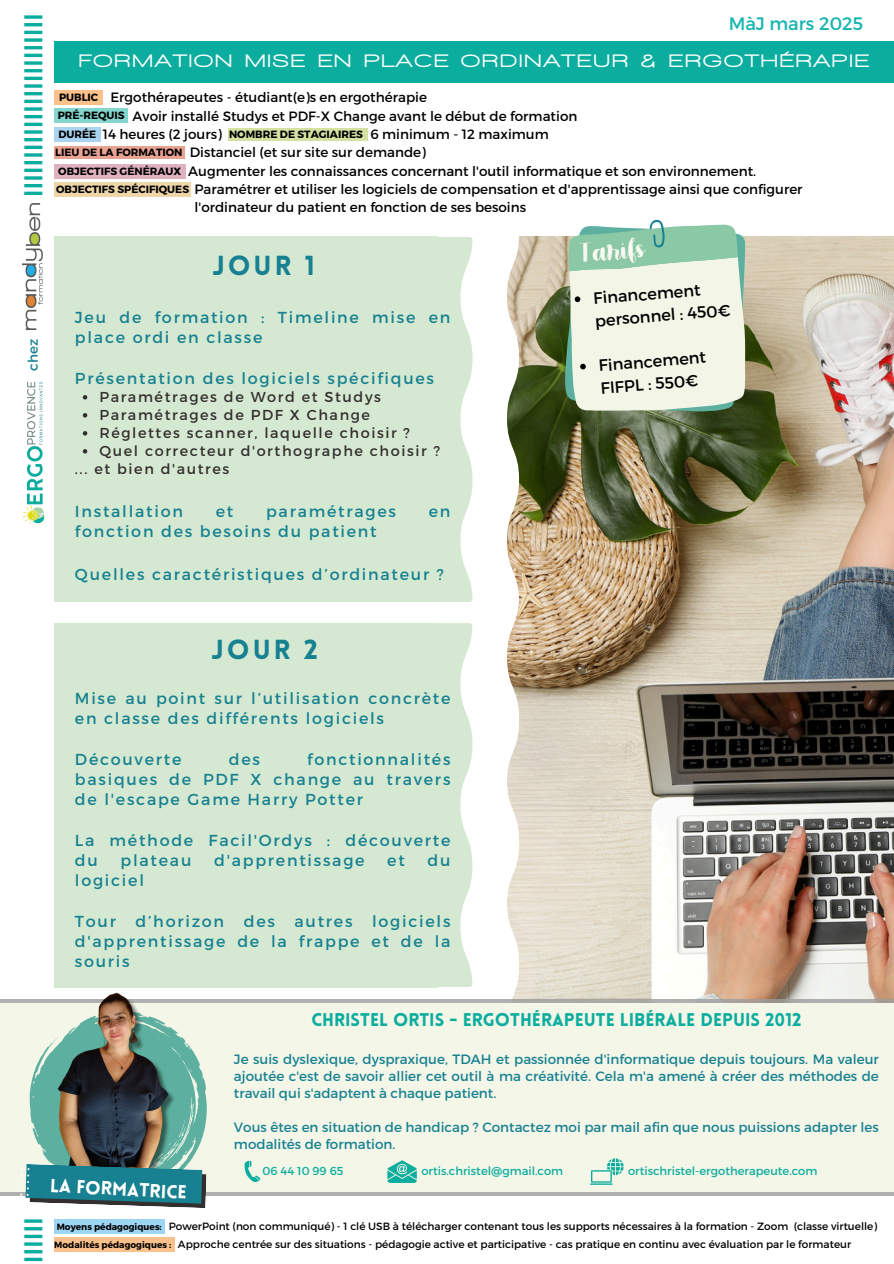
<style>
.page{position:relative;width:894px;height:1264px;background:#fff}
.page>*{position:absolute;margin:0;border:0;box-sizing:border-box;transform-origin:0 0}
.t1{font:34.2px "Moonbright Demo";color:#f8f9f0}
.t2{font:900 27px "Lovelo";letter-spacing:.11em;color:#178191}
.t3{font:900 18.45px "Walkway Expand";letter-spacing:.11em;color:#fff}
.t4{font:900 18.45px "Lovelo";color:#fff}
.t5{font:900 18px "Lovelo";color:#0bad9e}
.t6{font:18px "Montserrat";color:#15b5b0}
.t7{font:16.2px/22.6px "Montserrat";color:#000}
.t8{font:15.9px/20.2px "Montserrat";letter-spacing:.11em;color:#178191}
.t9{font:14.4px "Montserrat";letter-spacing:.11em;color:#332f2f}
.t10{font:13.5px/18px "Montserrat";color:#000}
.t11{font:13.5px/16.8px "Montserrat";color:#178191;text-align:justify}
.t12{font:11.55px "Montserrat";color:#0bad9e}
.t13{font:10.5px "Montserrat";color:#000}
.t14{font:700 10.5px "Montserrat";color:#000}
.t15{font:700 9px "Montserrat";color:#000}
</style>
<div class="page">
<img style="left:22px;top:203px;width:21px;height:126px">
<hr style="left:24px;top:192px;width:18px;height:3px;background:#0bad9e">
<hr style="left:24px;top:184px;width:18px;height:3px;background:#0bad9e">
<svg style="left:24px;top:176px;width:18px;height:4px"></svg>
<hr style="left:24px;top:169px;width:18px;height:3px;background:#0bad9e">
<hr style="left:24px;top:161px;width:18px;height:3px;background:#0bad9e">
<svg style="left:24px;top:153px;width:18px;height:4px"></svg>
<hr style="left:24px;top:146px;width:18px;height:3px;background:#0bad9e">
<hr style="left:24px;top:138px;width:18px;height:3px;background:#0bad9e">
<svg style="left:24px;top:130px;width:18px;height:4px"></svg>
<hr style="left:24px;top:123px;width:18px;height:3px;background:#0bad9e">
<hr style="left:24px;top:115px;width:18px;height:3px;background:#0bad9e">
<svg style="left:24px;top:107px;width:18px;height:4px"></svg>
<hr style="left:24px;top:100px;width:18px;height:3px;background:#0bad9e">
<hr style="left:24px;top:92px;width:18px;height:3px;background:#0bad9e">
<svg style="left:24px;top:84px;width:18px;height:4px"></svg>
<hr style="left:24px;top:77px;width:18px;height:3px;background:#0bad9e">
<hr style="left:24px;top:69px;width:18px;height:3px;background:#0bad9e">
<svg style="left:24px;top:61px;width:18px;height:4px"></svg>
<hr style="left:24px;top:54px;width:18px;height:3px;background:#0bad9e">
<hr style="left:24px;top:46px;width:18px;height:3px;background:#0bad9e">
<svg style="left:24px;top:38px;width:18px;height:4px"></svg>
<hr style="left:24px;top:31px;width:18px;height:3px;background:#0bad9e">
<hr style="left:24px;top:23px;width:18px;height:3px;background:#0bad9e">
<svg style="left:24px;top:15px;width:18px;height:4px"></svg>
<div style="left:54px;top:41px;width:839px;height:42px;background:#0bad9e"></div>
<img style="left:519px;top:236px;width:374px;height:763px">
<hr style="left:24px;top:1257px;width:18px;height:3px;background:#0bad9e">
<svg style="left:24px;top:1250px;width:18px;height:3px"></svg>
<hr style="left:24px;top:1242px;width:18px;height:3px;background:#0bad9e">
<svg style="left:24px;top:1234px;width:18px;height:4px"></svg>
<svg style="left:24px;top:1227px;width:18px;height:3px"></svg>
<hr style="left:24px;top:1219px;width:18px;height:3px;background:#0bad9e">
<div style="left:54px;top:146px;width:131px;height:13px;background:#eaa392"></div>
<div style="left:228px;top:128px;width:140px;height:13px;background:#d3e2a1"></div>
<div style="left:54px;top:127px;width:46px;height:15px;background:#a9d3f1"></div>
<div style="left:54px;top:1237px;width:121px;height:14px;background:#fac18a"></div>
<div style="left:54px;top:1219px;width:110px;height:14px;background:#9dd5f4"></div>
<div style="left:54px;top:90px;width:49px;height:14px;background:#fac18a"></div>
<div style="left:54px;top:108px;width:74px;height:15px;background:#85d6ce"></div>
<div style="left:54px;top:182px;width:137px;height:14px;background:#efd6a8"></div>
<div style="left:54px;top:164px;width:131px;height:14px;background:#e0b2bf"></div>
<svg style="left:565px;top:219px;width:179px;height:192px;background:#d6e6d4"></svg>
<div style="left:54px;top:236px;width:383px;height:366px;background:#d5e8d1"></div>
<svg style="left:83px;top:395px;width:4px;height:4px"></svg>
<svg style="left:83px;top:413px;width:4px;height:4px"></svg>
<svg style="left:83px;top:431px;width:4px;height:4px"></svg>
<svg style="left:83px;top:449px;width:4px;height:4px"></svg>
<svg style="left:0;top:999px;width:893px;height:196px;background:#b6b6b4"></svg>
<div style="left:0;top:1003px;width:893px;height:188px;background:#f4f6e8"></div>
<img style="left:54px;top:987px;width:122px;height:24px">
<svg style="left:20px;top:1011px;width:186px;height:197px"></svg>
<svg style="left:244px;top:1160px;width:16px;height:21px"></svg>
<svg style="left:387px;top:1160px;width:29px;height:22px"></svg>
<svg style="left:590px;top:1158px;width:33px;height:26px"></svg>
<div style="left:54px;top:622px;width:383px;height:365px;background:#d5e8d1"></div>
<svg style="left:410px;top:236px;width:109px;height:767px"></svg>
<img style="left:22px;top:381px;width:23px;height:144px">
<p class="t11" style="left:24px;top:371px;width:33px;rotate:-90deg">chez</p>
<p class="t6" style="left:728px;top:12px;width:136px">MàJ mars 2025</p>
<h6 class="t3" style="left:79px;top:51px;width:791px">FORMATION MISE EN PLACE ORDINATEUR &amp; ERGOTHÉRAPIE</h6>
<p class="t14" style="left:59px;top:90px;width:41px">PUBLIC</p>
<p class="t10" style="left:110px;top:88px;width:318px">Ergothérapeutes - étudiant(e)s en ergothérapie</p>
<p class="t14" style="left:58px;top:108px;width:68px">PRÉ-REQUIS</p>
<p class="t10" style="left:132px;top:106px;width:446px">Avoir installé Studys et PDF-X Change avant le début de formation</p>
<p class="t14" style="left:58px;top:127px;width:39px">DURÉE</p>
<p class="t10" style="left:103px;top:124px;width:120px">14 heures (2 jours)</p>
<p class="t14" style="left:229px;top:127px;width:135px">NOMBRE DE STAGIAIRES</p>
<p class="t10" style="left:370px;top:124px;width:180px">6 minimum - 12 maximum</p>
<p class="t14" style="left:55px;top:146px;width:129px">LIEU DE LA FORMATION</p>
<p class="t10" style="left:190px;top:143px;width:237px">Distanciel (et sur site sur demande)</p>
<p class="t14" style="left:58px;top:164px;width:124px">OBJECTIFS GÉNÉRAUX</p>
<p class="t10" style="left:188px;top:161px;width:569px">Augmenter les connaissances concernant l'outil informatique et son environnement.</p>
<p class="t10" style="left:194px;top:179px;width:609px">Paramétrer et utiliser les logiciels de compensation et d'apprentissage ainsi que configurer l'ordinateur du patient en fonction de ses besoins</p>
<p class="t14" style="left:56px;top:182px;width:134px">OBJECTIFS SPÉCIFIQUES</p>
<p class="t2" style="left:212px;top:254px;width:104px">JOUR 1</p>
<p class="t8" style="left:75px;top:306px;width:377px">Jeu de formation : Timeline mise en place ordi en classe</p>
<h4 class="t8" style="left:75px;top:367px;width:360px">Présentation des logiciels spécifiques</h4>
<p class="t9" style="left:99px;top:387px;width:283px">Paramétrages de Word et Studys</p>
<p class="t9" style="left:99px;top:405px;width:272px">Paramétrages de PDF X Change</p>
<p class="t9" style="left:99px;top:423px;width:312px">Réglettes scanner, laquelle choisir ?</p>
<p class="t9" style="left:99px;top:441px;width:342px">Quel correcteur d'orthographe choisir ?</p>
<p class="t9" style="left:75px;top:459px;width:156px">... et bien d'autres</p>
<p class="t8" style="left:75px;top:500px;width:109px">Installation</p>
<p class="t8" style="left:216px;top:500px;width:19px">et</p>
<p class="t8" style="left:266px;top:500px;width:131px">paramétrages</p>
<p class="t8" style="left:428px;top:500px;width:23px">en</p>
<p class="t8" style="left:75px;top:520px;width:303px">fonction des besoins du patient</p>
<p class="t8" style="left:75px;top:563px;width:370px">Quelles caractéristiques d’ordinateur ?</p>
<p class="t1" style="left:578px;top:235px;width:66px;rotate:-5deg">Tarifs</p>
<p class="t7" style="left:592px;top:286px;width:137px;rotate:-5deg">Financement personnel : 450€</p>
<p class="t7" style="left:597px;top:354px;width:109px;rotate:-5deg">Financement<br>FIFPL : 550€</p>
<p class="t2" style="left:211px;top:638px;width:108px">JOUR 2</p>
<p class="t8" style="left:75px;top:687px;width:377px">Mise au point sur l’utilisation concrète en classe des différents logiciels</p>
<h1 class="t8" style="left:75px;top:748px;width:108px">Découverte</h1>
<h1 class="t8" style="left:229px;top:748px;width:33px">des</h1>
<h1 class="t8" style="left:75px;top:748px;width:377px;text-align:justify;text-indent:232px">fonctionnalités basiques de PDF X change au travers de l'escape Game Harry Potter</h1>
<p class="t8" style="left:75px;top:829px;width:377px">La méthode Facil'Ordys : découverte du</p>
<p class="t8" style="left:120px;top:849px;width:72px">plateau</p>
<p class="t8" style="left:214px;top:849px;width:152px">d'apprentissage</p>
<p class="t8" style="left:387px;top:849px;width:19px">et</p>
<p class="t8" style="left:427px;top:849px;width:24px">du</p>
<p class="t8" style="left:75px;top:869px;width:71px">logiciel</p>
<p class="t8" style="left:75px;top:910px;width:377px;text-align:justify">Tour d’horizon des autres logiciels d'apprentissage de la frappe et de la souris</p>
<p class="t4" style="left:50px;top:1177px;width:138px;rotate:3deg">LA FORMATRICE</p>
<p class="t5" style="left:311px;top:1012px;width:491px">CHRISTEL ORTIS - ERGOTHÉRAPEUTE LIBÉRALE DEPUIS 2012</p>
<p class="t11" style="left:234px;top:1050px;width:646px">Je suis dyslexique, dyspraxique, TDAH et passionnée d'informatique depuis toujours. Ma valeur ajoutée c'est de savoir allier cet outil à ma créativité. Cela m'a amené à créer des méthodes de travail qui s'adaptent à chaque patient.</p>
<p class="t11" style="left:234px;top:1117px;width:646px">Vous êtes en situation de handicap ? Contactez moi par mail afin que nous puissions adapter les modalités de formation.</p>
<p class="t12" style="left:262px;top:1163px;width:82px">06 44 10 99 65</p>
<p class="t12" style="left:421px;top:1163px;width:143px">ortis.christel@gmail.com</p>
<p class="t12" style="left:627px;top:1163px;width:191px">ortischristel-ergotherapeute.com</p>
<p class="t15" style="left:57px;top:1220px;width:106px">Moyens pédagogiques:</p>
<p class="t13" style="left:169px;top:1219px;width:709px">PowerPoint (non communiqué) - 1 clé USB à télécharger contenant tous les supports nécessaires à la formation - Zoom (classe virtuelle)</p>
<p class="t15" style="left:54px;top:1238px;width:118px">Modalités pédagogiques :</p>
<p class="t13" style="left:178px;top:1237px;width:674px">Approche centrée sur des situations - pédagogie active et participative - cas pratique en continu avec évaluation par le formateur</p>
</div>
